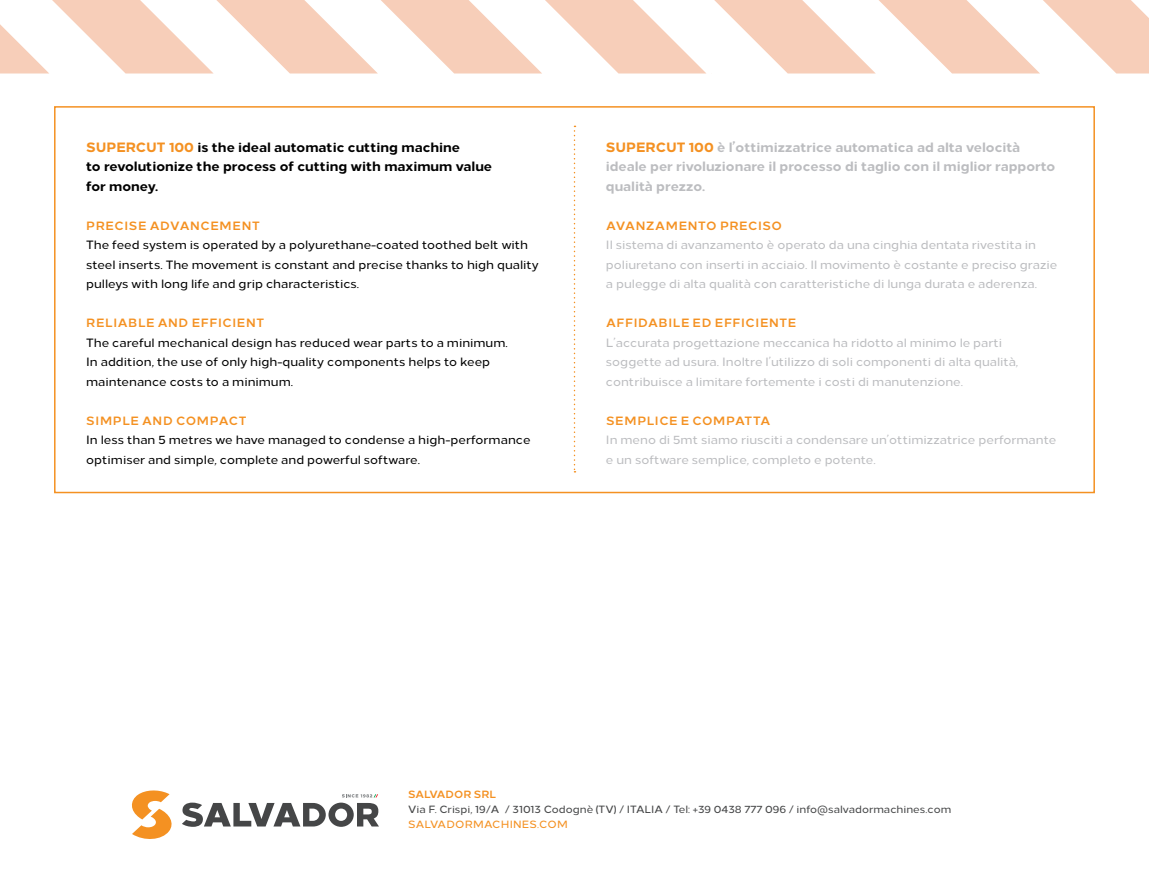
<style>
.page{position:relative;width:1149px;height:893px;background:#fff}
.page>*{position:absolute;margin:0;border:0;box-sizing:border-box;transform-origin:0 0}
.body{font:800 13.5px/19.5px "Loew";color:#bcbdc0}
.body-2{font:800 13.5px "Loew";color:#000}
.body-3{font:500 12px/19.5px "Loew";color:#bcbdc0}
.body-4{font:500 12px/19.5px "Loew";color:#000}
.t1{font:700 12px "Loew";letter-spacing:.05em;color:#f49122}
.body-5{font:500 10.5px "Loew";color:#454647}
.body-6{font:500 10.5px "Loew";letter-spacing:.02em;color:#f49122}
.body-7{font:700 10.5px "Loew";color:#f49122}
.s1{color:#f49122}
</style>
<div class="page">
<svg style="left:0;top:0;width:1148px;height:74px"></svg>
<div style="left:54px;top:106px;width:1040px;height:387px;border:2px solid #f49122"></div>
<svg style="left:132px;top:790px;width:40px;height:49px"></svg>
<svg style="left:182px;top:803px;width:197px;height:24px"></svg>
<svg style="left:342px;top:794px;width:36px;height:3px"></svg>
<svg style="left:573px;top:126px;width:2px;height:347px"></svg>
<p class="body-2" style="left:86px;top:135px;width:375px"><span class="s1">SUPERCUT 100</span> is the ideal automatic cutting machine</p>
<p class="body-2" style="left:86px;top:155px;width:407px">to revolutionize the process of cutting with maximum value</p>
<p class="body-2" style="left:86px;top:174px;width:74px">for money.</p>
<p class="t1" style="left:86px;top:215px;width:175px">PRECISE ADVANCEMENT</p>
<p class="body-4" style="left:86px;top:234px;width:454px">The feed system is operated by a polyurethane-coated toothed belt with steel inserts. The movement is constant and precise thanks to high quality pulleys with long life and grip characteristics.</p>
<p class="t1" style="left:86px;top:313px;width:179px">RELIABLE AND EFFICIENT</p>
<p class="body-4" style="left:86px;top:331px;width:423px">The careful mechanical design has reduced wear parts to a minimum.<br>In addition, the use of only high-quality components helps to keep maintenance costs to a minimum.</p>
<p class="t1" style="left:86px;top:410px;width:162px">SIMPLE AND COMPACT</p>
<p class="body-4" style="left:86px;top:429px;width:445px">In less than 5 metres we have managed to condense a high-performance optimiser and simple, complete and powerful software.</p>
<p class="body" style="left:605px;top:136px;width:451px"><span class="s1">SUPERCUT 100</span> è l’ottimizzatrice automatica ad alta velocità ideale per rivoluzionare il processo di taglio con il miglior rapporto qualità prezzo.</p>
<p class="t1" style="left:606px;top:215px;width:178px">AVANZAMENTO PRECISO</p>
<p class="body-3" style="left:605px;top:234px;width:453px">Il sistema di avanzamento è operato da una cinghia dentata rivestita in poliuretano con inserti in acciaio. Il movimento è costante e preciso grazie a pulegge di alta qualità con caratteristiche di lunga durata e aderenza.</p>
<p class="t1" style="left:606px;top:313px;width:191px">AFFIDABILE ED EFFICIENTE</p>
<p class="body-3" style="left:605px;top:331px;width:414px">L’accurata progettazione meccanica ha ridotto al minimo le parti soggette ad usura. Inoltre l’utilizzo di soli componenti di alta qualità, contribuisce a limitare fortemente i costi di manutenzione.</p>
<p class="t1" style="left:606px;top:410px;width:166px">SEMPLICE E COMPATTA</p>
<p class="body-3" style="left:605px;top:429px;width:451px">In meno di 5mt siamo riusciti a condensare un’ottimizzatrice performante e un software semplice, completo e potente.</p>
<p class="body-7" style="left:408px;top:786px;width:89px">SALVADOR SRL</p>
<p class="body-5" style="left:408px;top:801px;width:544px">Via F. Crispi, 19/A / 31013 Codognè (TV) / ITALIA / Tel: +39 0438 777 096 / info@salvadormachines.com</p>
<p class="body-6" style="left:408px;top:816px;width:161px">SALVADORMACHINES.COM</p>
</div>
